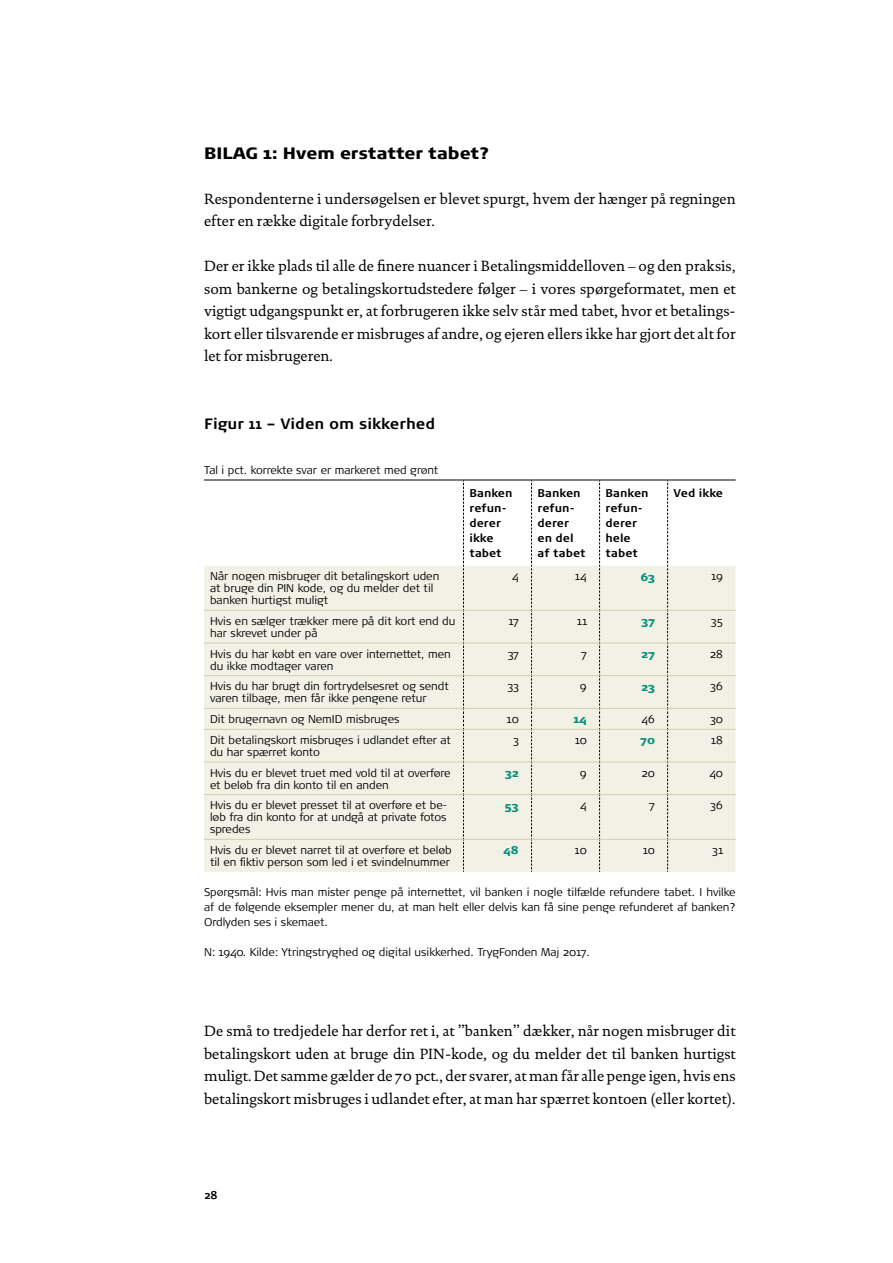
<style>
.page{position:relative;width:893px;height:1263px;background:#fff}
.page>*{position:absolute;margin:0;border:0;box-sizing:border-box;transform-origin:0 0}
.t1{font:900 16.5px "TRYG";color:#000}
.t2{font:15px/22.5px "DTL Documenta SP Regular";color:#000;text-align:justify}
.t3{font:700 15px "TRYG";color:#000}
.t4{font:300 11.25px/12px "TRYG";color:#000}
.t5{font:700 11.25px/15px "TRYG";color:#000}
.t6{font:900 11.25px "TRYG";color:#09917b}
</style>
<div class="page">
<div style="left:204px;top:566px;width:532px;height:306px;background:#f2f1e6"></div>
<svg style="left:463px;top:481px;width:1px;height:391px"></svg>
<svg style="left:531px;top:481px;width:1px;height:391px"></svg>
<svg style="left:599px;top:481px;width:1px;height:391px"></svg>
<svg style="left:667px;top:481px;width:1px;height:391px"></svg>
<hr style="left:204px;top:480px;width:259px;height:1px;background:#000">
<hr style="left:463px;top:480px;width:68px;height:1px;background:#000">
<hr style="left:531px;top:480px;width:69px;height:1px;background:#000">
<hr style="left:600px;top:480px;width:68px;height:1px;background:#000">
<hr style="left:668px;top:480px;width:68px;height:1px;background:#000">
<hr style="left:204px;top:610px;width:259px;height:1px;background:#d2ceaf">
<hr style="left:463px;top:610px;width:68px;height:1px;background:#d2ceaf">
<hr style="left:531px;top:610px;width:69px;height:1px;background:#d2ceaf">
<hr style="left:600px;top:610px;width:68px;height:1px;background:#d2ceaf">
<hr style="left:668px;top:610px;width:68px;height:1px;background:#d2ceaf">
<hr style="left:204px;top:643px;width:259px;height:1px;background:#d2ceaf">
<hr style="left:463px;top:643px;width:68px;height:1px;background:#d2ceaf">
<hr style="left:531px;top:643px;width:69px;height:1px;background:#d2ceaf">
<hr style="left:600px;top:643px;width:68px;height:1px;background:#d2ceaf">
<hr style="left:668px;top:643px;width:68px;height:1px;background:#d2ceaf">
<hr style="left:204px;top:675px;width:259px;height:1px;background:#d2ceaf">
<hr style="left:463px;top:675px;width:68px;height:1px;background:#d2ceaf">
<hr style="left:531px;top:675px;width:69px;height:1px;background:#d2ceaf">
<hr style="left:600px;top:675px;width:68px;height:1px;background:#d2ceaf">
<hr style="left:668px;top:675px;width:68px;height:1px;background:#d2ceaf">
<hr style="left:204px;top:708px;width:259px;height:1px;background:#d2ceaf">
<hr style="left:463px;top:708px;width:68px;height:1px;background:#d2ceaf">
<hr style="left:531px;top:708px;width:69px;height:1px;background:#d2ceaf">
<hr style="left:600px;top:708px;width:68px;height:1px;background:#d2ceaf">
<hr style="left:668px;top:708px;width:68px;height:1px;background:#d2ceaf">
<hr style="left:204px;top:729px;width:259px;height:1px;background:#d2ceaf">
<hr style="left:463px;top:729px;width:68px;height:1px;background:#d2ceaf">
<hr style="left:531px;top:729px;width:69px;height:1px;background:#d2ceaf">
<hr style="left:600px;top:729px;width:68px;height:1px;background:#d2ceaf">
<hr style="left:668px;top:729px;width:68px;height:1px;background:#d2ceaf">
<hr style="left:204px;top:762px;width:259px;height:1px;background:#d2ceaf">
<hr style="left:463px;top:762px;width:68px;height:1px;background:#d2ceaf">
<hr style="left:531px;top:762px;width:69px;height:1px;background:#d2ceaf">
<hr style="left:600px;top:762px;width:68px;height:1px;background:#d2ceaf">
<hr style="left:668px;top:762px;width:68px;height:1px;background:#d2ceaf">
<hr style="left:204px;top:794px;width:259px;height:1px;background:#d2ceaf">
<hr style="left:463px;top:794px;width:68px;height:1px;background:#d2ceaf">
<hr style="left:531px;top:794px;width:69px;height:1px;background:#d2ceaf">
<hr style="left:600px;top:794px;width:68px;height:1px;background:#d2ceaf">
<hr style="left:668px;top:794px;width:68px;height:1px;background:#d2ceaf">
<hr style="left:204px;top:839px;width:259px;height:1px;background:#d2ceaf">
<hr style="left:463px;top:839px;width:68px;height:1px;background:#d2ceaf">
<hr style="left:531px;top:839px;width:69px;height:1px;background:#d2ceaf">
<hr style="left:600px;top:839px;width:68px;height:1px;background:#d2ceaf">
<hr style="left:668px;top:839px;width:68px;height:1px;background:#d2ceaf">
<h1 class="t1" style="left:204px;top:142px;width:287px">BILAG 1: Hvem erstatter tabet?</h1>
<h2 class="t2" style="left:204px;top:187px;width:533px">Respondenterne i undersøgelsen er blevet spurgt, hvem der hænger på regningen efter en række digitale forbrydelser.</h2>
<p class="t2" style="left:204px;top:255px;width:533px">Der er ikke plads til alle de finere nuancer i Betalingsmiddelloven – og den praksis, som bankerne og betalingskortudstedere følger – i vores spørgeformatet, men et vigtigt udgangspunkt er, at forbrugeren ikke selv står med tabet, hvor et betalings&shy;kort eller tilsvarende er misbruges af andre, og ejeren ellers ikke har gjort det alt for let for misbrugeren.</p>
<h2 class="t3" style="left:204px;top:415px;width:233px">Figur 11 – Viden om sikkerhed</h2>
<p class="t4" style="left:204px;top:464px;width:236px">Tal i pct. korrekte svar er markeret med grønt</p>
<p class="t5" style="left:469px;top:486px;width:45px">Banken refun&shy;derer ikke tabet</p>
<p class="t5" style="left:537px;top:486px;width:49px">Banken refun&shy;derer en del af tabet</p>
<p class="t5" style="left:606px;top:486px;width:45px">Banken refun&shy;derer hele tabet</p>
<p class="t5" style="left:674px;top:486px;width:51px">Ved ikke</p>
<p class="t4" style="left:210px;top:570px;width:231px">Når nogen misbruger dit betalingskort uden at bruge din PIN kode, og du melder det til banken hurtigst muligt</p>
<p class="t4" style="left:512px;top:570px;width:8px">4</p>
<p class="t4" style="left:575px;top:570px;width:13px">14</p>
<p class="t6" style="left:641px;top:569px;width:16px">63</p>
<p class="t4" style="left:711px;top:570px;width:13px">19</p>
<p class="t4" style="left:210px;top:615px;width:247px">Hvis en sælger trækker mere på dit kort end du har skrevet under på</p>
<p class="t4" style="left:509px;top:615px;width:12px">17</p>
<p class="t4" style="left:577px;top:615px;width:12px">11</p>
<p class="t6" style="left:641px;top:614px;width:15px">37</p>
<p class="t4" style="left:711px;top:615px;width:14px">35</p>
<p class="t4" style="left:210px;top:648px;width:242px">Hvis du har købt en vare over internettet, men du ikke modtager varen</p>
<p class="t4" style="left:507px;top:648px;width:13px">37</p>
<p class="t4" style="left:581px;top:648px;width:7px">7</p>
<p class="t6" style="left:641px;top:647px;width:15px">27</p>
<p class="t4" style="left:710px;top:648px;width:15px">28</p>
<p class="t4" style="left:210px;top:680px;width:240px">Hvis du har brugt din fortrydelsesret og sendt varen tilbage, men får ikke pengene retur</p>
<p class="t4" style="left:507px;top:680px;width:13px">33</p>
<p class="t4" style="left:580px;top:680px;width:8px">9</p>
<p class="t6" style="left:641px;top:679px;width:15px">23</p>
<p class="t4" style="left:710px;top:680px;width:15px">36</p>
<p class="t4" style="left:210px;top:713px;width:191px">Dit brugernavn og NemID misbruges</p>
<p class="t4" style="left:507px;top:713px;width:13px">10</p>
<p class="t6" style="left:574px;top:712px;width:15px">14</p>
<p class="t4" style="left:641px;top:713px;width:15px">46</p>
<p class="t4" style="left:710px;top:713px;width:15px">30</p>
<p class="t4" style="left:210px;top:734px;width:242px">Dit betalingskort misbruges i udlandet efter at du har spærret konto</p>
<p class="t4" style="left:513px;top:734px;width:7px">3</p>
<p class="t4" style="left:575px;top:734px;width:13px">10</p>
<p class="t6" style="left:640px;top:733px;width:16px">70</p>
<p class="t4" style="left:711px;top:734px;width:13px">18</p>
<p class="t4" style="left:210px;top:767px;width:242px">Hvis du er blevet truet med vold til at overføre et beløb fra din konto til en anden</p>
<p class="t6" style="left:505px;top:766px;width:15px">32</p>
<p class="t4" style="left:580px;top:767px;width:8px">9</p>
<p class="t4" style="left:641px;top:767px;width:15px">20</p>
<p class="t4" style="left:710px;top:767px;width:15px">40</p>
<p class="t4" style="left:210px;top:799px;width:239px;text-align:justify">Hvis du er blevet presset til at overføre et be&shy;løb fra din konto for at undgå at private fotos spredes</p>
<p class="t6" style="left:505px;top:798px;width:15px">53</p>
<p class="t4" style="left:580px;top:799px;width:8px">4</p>
<p class="t4" style="left:649px;top:799px;width:7px">7</p>
<p class="t4" style="left:710px;top:799px;width:15px">36</p>
<p class="t4" style="left:210px;top:844px;width:243px">Hvis du er blevet narret til at overføre et beløb til en fiktiv person som led i et svindelnummer</p>
<p class="t6" style="left:504px;top:843px;width:17px">48</p>
<p class="t4" style="left:575px;top:844px;width:13px">10</p>
<p class="t4" style="left:643px;top:844px;width:13px">10</p>
<p class="t4" style="left:712px;top:844px;width:13px">31</p>
<p class="t4" style="left:204px;top:885px;width:533px;line-height:15px;text-align:justify">Spørgsmål: Hvis man mister penge på internettet, vil banken i nogle tilfælde refundere tabet. I hvilke af de følgende eksempler mener du, at man helt eller delvis kan få sine penge refunderet af banken?<br>Ordlyden ses i skemaet.</p>
<p class="t4" style="left:204px;top:946px;width:387px">N: 1940. Kilde: Ytringstryghed og digital usikkerhed. TrygFonden Maj 2017.</p>
<p class="t2" style="left:204px;top:1020px;width:533px">De små to tredjedele har derfor ret i, at ”banken” dækker, når nogen misbruger dit betalingskort uden at bruge din PIN-kode, og du melder det til banken hurtigst muligt. Det samme gælder de 70 pct., der svarer, at man får alle penge igen, hvis ens betalingskort misbruges i udlandet efter, at man har spærret kontoen (eller kortet).</p>
<p class="t5" style="left:204px;top:1188px;width:15px">28</p>
</div>
